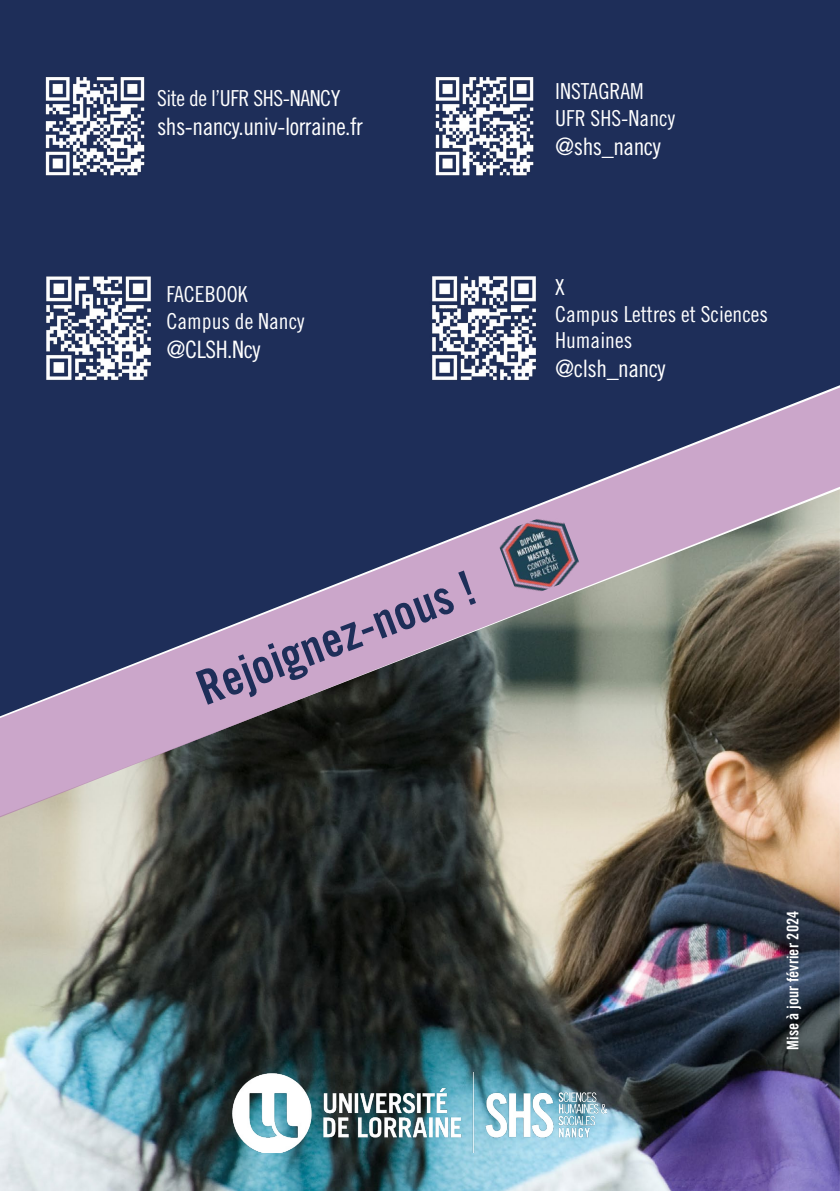
<style>
.page{position:relative;width:840px;height:1191px;background:#fff}
.page>*{position:absolute;margin:0;border:0;box-sizing:border-box;transform-origin:0 0}
.t1{font:48px "Trade Gothic LT Std Bd Cn 20";color:#1e2e59}
.t2{font:24px "Trade Gothic LT Std Cn 18";letter-spacing:-.02em;color:#fff}
.t3{font:22px/26.4px "Trade Gothic LT Std Cn 18";color:#fff}
.t4{font:22px "Trade Gothic LT Std Cn 18";letter-spacing:-.02em;color:#fff}
.t5{font:16px "Trade Gothic LT Std Bd Cn 20";color:#fff}
</style>
<div class="page">
<div style="left:0;top:85px;width:839px;height:300px;background:#1e2e59"></div>
<img style="left:0;top:837px;width:839px;height:354px">
<svg style="left:0;top:385px;width:839px;height:452px;background:#646274"></svg>
<img style="left:233px;top:1073px;width:373px;height:79px">
<div style="left:0;top:0;width:839px;height:85px;background:#1e2e59"></div>
<img style="left:494px;top:510px;width:90px;height:90px">
<img style="left:429px;top:77px;width:110px;height:104px">
<img style="left:425px;top:270px;width:117px;height:116px">
<img style="left:40px;top:77px;width:110px;height:104px">
<img style="left:40px;top:269px;width:117px;height:118px">
<p class="t4" style="left:157px;top:85px;width:185px">Site de l’UFR SHS-NANCY</p>
<p class="t2" style="left:157px;top:112px;width:207px">shs-nancy.univ-lorraine.fr</p>
<p class="t3" style="left:166px;top:281px;width:140px">FACEBOOK<br>Campus de Nancy</p>
<p class="t2" style="left:166px;top:335px;width:96px">@CLSH.Ncy</p>
<h1 class="t1" style="left:189px;top:663px;width:295px;rotate:-21deg">Rejoignez-nous !</h1>
<p class="t3" style="left:555px;top:78px;width:121px">INSTAGRAM<br>UFR SHS-Nancy</p>
<p class="t2" style="left:555px;top:132px;width:107px">@shs_nancy</p>
<p class="t3" style="left:555px;top:274px;width:214px">X<br>Campus Lettres et Sciences<br>Humaines</p>
<p class="t2" style="left:555px;top:354px;width:112px">@clsh_nancy</p>
<p class="t5" style="left:782px;top:1049px;width:140px;rotate:-90deg">Mise à jour février 2024</p>
</div>
